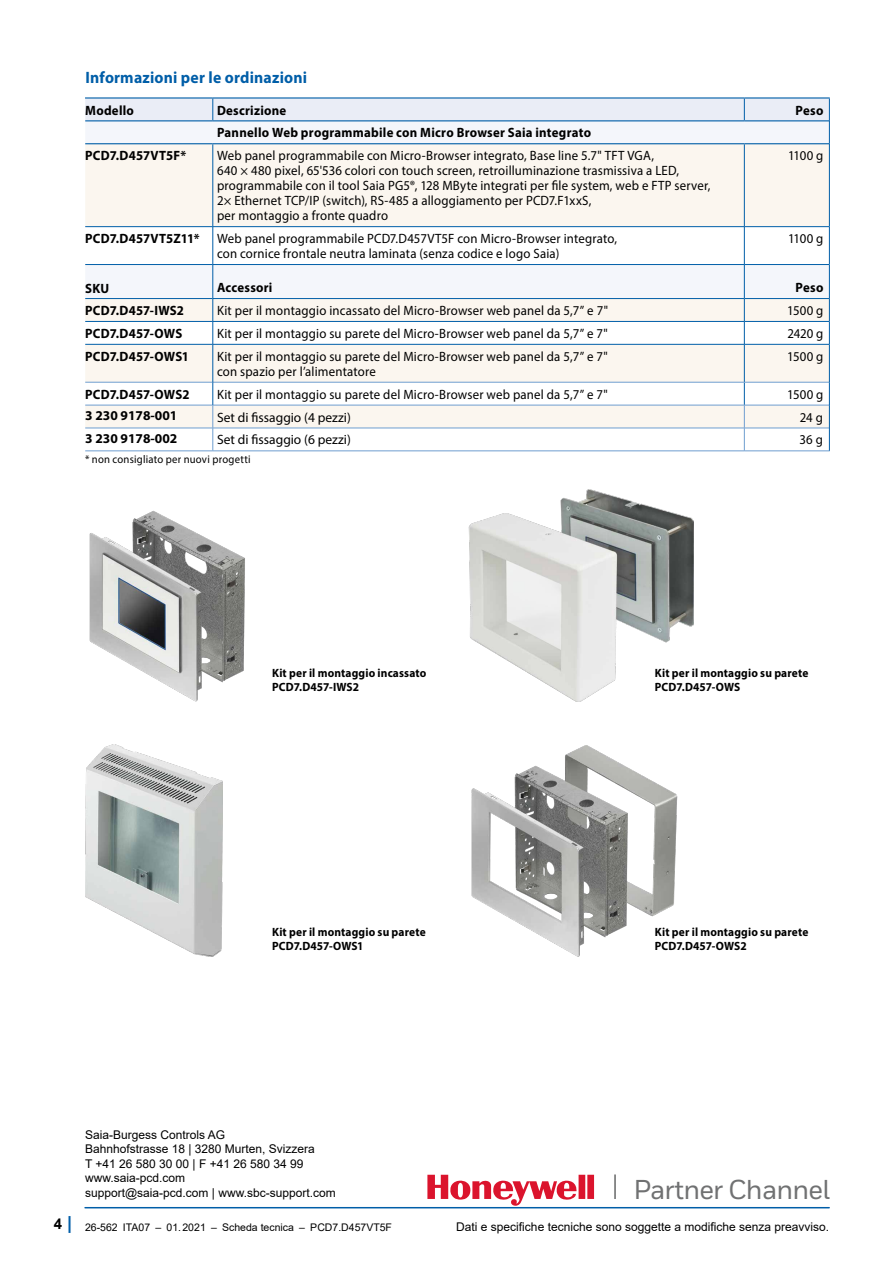
<style>
.page{position:relative;width:893px;height:1263px;background:#fff}
.page>*{position:absolute;margin:0;border:0;box-sizing:border-box;transform-origin:0 0}
.t1{font:500 27.3px "Honeywell Sans";letter-spacing:-.03em;color:#707172}
.Grundtext__Untertite{font:700 16.5px "Myriad Pro";letter-spacing:.01em;color:#005ea8;scale:.95 1}
.Grundtext__9_10pt{font:13.5px/15px "Myriad Pro";letter-spacing:.015em;color:#000;scale:.95 1}
.Grundtext__bold__9_1{font:700 13.5px "Myriad Pro";letter-spacing:.02em;color:#000;scale:.95 1}
.Grundtext__9_10pt-2{font:700 13.5px "Myriad Pro";letter-spacing:.005em;color:#000;scale:.95 1}
.Grundtext__9_10pt-3{font:13.5px "Myriad Pro";letter-spacing:.015em;color:#000}
.Grundtext__bold__9_1-2{font:700 13.5px "Myriad Pro";color:#000}
.t2{font:12px/14.4px "Arial";color:#000}
.Grundtext__bold__9_1-3{font:700 12px "Myriad Pro";letter-spacing:.015em;color:#000;scale:.95 1}
.Bildlegende_7_5_pt{font:11.25px "Myriad Pro";letter-spacing:.02em;color:#000;scale:.95 1}
.t3{font:10.5px "Arial";color:#000}
.s1{font-weight:700;font-size:15px}
.s2{font-weight:700;font-size:18px;color:#005ea8}
</style>
<div class="page">
<hr style="left:614px;top:1174px;width:2px;height:25px;background:#707172">
<svg style="left:427px;top:1175px;width:167px;height:31px"></svg>
<hr style="left:85px;top:1207px;width:744px;height:1px;background:#005ea8">
<img style="left:85px;top:744px;width:137px;height:213px">
<img style="left:468px;top:489px;width:226px;height:213px">
<img style="left:89px;top:510px;width:156px;height:192px">
<img style="left:471px;top:745px;width:207px;height:212px">
<div style="left:85px;top:144px;width:744px;height:82px;background:#fbf6ef"></div>
<svg style="left:85px;top:227px;width:744px;height:155px"></svg>
<hr style="left:85px;top:97px;width:128px;height:2px;background:#005ea8">
<hr style="left:213px;top:97px;width:531px;height:2px;background:#005ea8">
<hr style="left:744px;top:97px;width:86px;height:2px;background:#005ea8">
<hr style="left:744px;top:144px;width:1px;height:82px;background:#005ea8">
<hr style="left:85px;top:226px;width:128px;height:1px;background:#005ea8">
<hr style="left:213px;top:226px;width:531px;height:1px;background:#005ea8">
<hr style="left:744px;top:226px;width:85px;height:1px;background:#005ea8">
<hr style="left:744px;top:227px;width:1px;height:37px;background:#005ea8">
<hr style="left:85px;top:264px;width:128px;height:1px;background:#005ea8">
<svg style="left:744px;top:299px;width:1px;height:45px"></svg>
<hr style="left:744px;top:344px;width:1px;height:38px;background:#005ea8">
<hr style="left:85px;top:321px;width:128px;height:1px;background:#005ea8">
<hr style="left:213px;top:321px;width:531px;height:1px;background:#005ea8">
<hr style="left:744px;top:321px;width:85px;height:1px;background:#005ea8">
<hr style="left:85px;top:344px;width:128px;height:1px;background:#005ea8">
<hr style="left:213px;top:344px;width:531px;height:1px;background:#005ea8">
<hr style="left:744px;top:344px;width:85px;height:1px;background:#005ea8">
<hr style="left:85px;top:451px;width:128px;height:1px;background:#6f9ed0">
<hr style="left:213px;top:451px;width:531px;height:1px;background:#6f9ed0">
<hr style="left:744px;top:451px;width:86px;height:1px;background:#6f9ed0">
<hr style="left:213px;top:264px;width:531px;height:1px;background:#005ea8">
<hr style="left:744px;top:264px;width:85px;height:1px;background:#005ea8">
<hr style="left:744px;top:265px;width:1px;height:33px;background:#005ea8">
<hr style="left:85px;top:298px;width:128px;height:1px;background:#005ea8">
<hr style="left:213px;top:298px;width:531px;height:1px;background:#005ea8">
<hr style="left:744px;top:298px;width:86px;height:1px;background:#005ea8">
<hr style="left:829px;top:144px;width:1px;height:83px;background:#005ea8">
<hr style="left:829px;top:227px;width:1px;height:38px;background:#005ea8">
<hr style="left:829px;top:265px;width:1px;height:33px;background:#005ea8">
<svg style="left:829px;top:299px;width:1px;height:45px"></svg>
<hr style="left:829px;top:344px;width:1px;height:38px;background:#005ea8">
<svg style="left:85px;top:98px;width:745px;height:46px"></svg>
<hr style="left:213px;top:144px;width:1px;height:82px;background:#005ea8">
<hr style="left:213px;top:227px;width:1px;height:37px;background:#005ea8">
<hr style="left:213px;top:265px;width:1px;height:34px;background:#005ea8">
<svg style="left:213px;top:299px;width:1px;height:45px"></svg>
<hr style="left:213px;top:344px;width:1px;height:38px;background:#005ea8">
<svg style="left:85px;top:382px;width:745px;height:69px"></svg>
<p class="Grundtext__Untertite" style="left:85px;top:66px;width:235px">Informazioni per le ordinazioni</p>
<p class="Grundtext__bold__9_1" style="left:85px;top:101px;width:53px">Modello</p>
<p class="Grundtext__bold__9_1" style="left:217px;top:101px;width:74px">Descrizione</p>
<p class="Grundtext__bold__9_1" style="left:796px;top:101px;width:31px">Peso</p>
<p class="Grundtext__bold__9_1" style="left:217px;top:124px;width:395px">Pannello Web programmabile con Micro Browser Saia integrato</p>
<p class="Grundtext__bold__9_1" style="left:85px;top:147px;width:108px">PCD7.D457VT5F*</p>
<p class="Grundtext__9_10pt" style="left:217px;top:148px;width:521px">Web panel programmabile con Micro-Browser integrato, Base line 5.7" TFT VGA,<br>640 × 480 pixel, 65'536 colori con touch screen, retroilluminazione trasmissiva a LED, programmabile con il tool Saia PG5®, 128 MByte integrati per file system, web e FTP server, 2× Ethernet TCP/IP (switch), RS-485 a alloggiamento per PCD7.F1xxS,<br>per montaggio a fronte quadro</p>
<p class="Grundtext__9_10pt" style="left:788px;top:148px;width:39px">1100 g</p>
<p class="Grundtext__bold__9_1" style="left:85px;top:230px;width:122px">PCD7.D457VT5Z11*</p>
<p class="Grundtext__9_10pt" style="left:217px;top:231px;width:423px">Web panel programmabile PCD7.D457VT5F con Micro-Browser integrato, con cornice frontale neutra laminata (senza codice e logo Saia)</p>
<p class="Grundtext__9_10pt" style="left:788px;top:231px;width:39px">1100 g</p>
<p class="Grundtext__bold__9_1" style="left:85px;top:279px;width:27px">SKU</p>
<p class="Grundtext__bold__9_1" style="left:217px;top:279px;width:60px">Accessori</p>
<p class="Grundtext__bold__9_1" style="left:796px;top:279px;width:31px">Peso</p>
<p class="Grundtext__9_10pt-2" style="left:85px;top:302px;width:105px">PCD7.D457-IWS2</p>
<p class="Grundtext__9_10pt" style="left:217px;top:303px;width:413px">Kit per il montaggio incassato del Micro-Browser web panel da 5,7” e 7"</p>
<p class="Grundtext__9_10pt" style="left:787px;top:303px;width:40px">1500 g</p>
<p class="Grundtext__9_10pt-2" style="left:85px;top:325px;width:104px">PCD7.D457-OWS</p>
<p class="Grundtext__9_10pt" style="left:217px;top:326px;width:413px">Kit per il montaggio su parete del Micro-Browser web panel da 5,7” e 7"</p>
<p class="Grundtext__9_10pt" style="left:787px;top:326px;width:39px">2420 g</p>
<p class="Grundtext__9_10pt-2" style="left:85px;top:347px;width:111px">PCD7.D457-OWS1</p>
<p class="Grundtext__9_10pt" style="left:217px;top:349px;width:413px">Kit per il montaggio su parete del Micro-Browser web panel da 5,7” e 7" con spazio per l’alimentatore</p>
<p class="Grundtext__9_10pt" style="left:787px;top:349px;width:40px">1500 g</p>
<p class="Grundtext__9_10pt-2" style="left:85px;top:385px;width:111px">PCD7.D457-OWS2</p>
<p class="Grundtext__9_10pt" style="left:217px;top:386px;width:413px">Kit per il montaggio su parete del Micro-Browser web panel da 5,7” e 7"</p>
<p class="Grundtext__9_10pt" style="left:787px;top:386px;width:40px">1500 g</p>
<p class="Grundtext__bold__9_1-2" style="left:85px;top:407px;width:94px">3 230 9178-001</p>
<p class="Grundtext__9_10pt-3" style="left:217px;top:409px;width:135px">Set di fissaggio (4 pezzi)</p>
<p class="Grundtext__9_10pt" style="left:800px;top:409px;width:26px">24 g</p>
<p class="Grundtext__bold__9_1-2" style="left:85px;top:430px;width:94px">3 230 9178-002</p>
<p class="Grundtext__9_10pt-3" style="left:217px;top:432px;width:135px">Set di fissaggio (6 pezzi)</p>
<p class="Grundtext__9_10pt" style="left:800px;top:432px;width:26px">36 g</p>
<p class="Bildlegende_7_5_pt" style="left:85px;top:453px;width:176px">* non consigliato per nuovi progetti</p>
<p class="Grundtext__bold__9_1-3" style="left:272px;top:665px;width:164px">Kit per il montaggio incassato</p>
<p class="Grundtext__bold__9_1-3" style="left:272px;top:679px;width:93px">PCD7.D457-IWS2</p>
<p class="Grundtext__bold__9_1-3" style="left:655px;top:665px;width:163px">Kit per il montaggio su parete</p>
<p class="Grundtext__bold__9_1-3" style="left:655px;top:679px;width:91px">PCD7.D457-OWS</p>
<p class="Grundtext__bold__9_1-3" style="left:272px;top:924px;width:163px">Kit per il montaggio su parete</p>
<p class="Grundtext__bold__9_1-3" style="left:272px;top:938px;width:98px">PCD7.D457-OWS1</p>
<p class="Grundtext__bold__9_1-3" style="left:655px;top:924px;width:163px">Kit per il montaggio su parete</p>
<p class="Grundtext__bold__9_1-3" style="left:655px;top:938px;width:98px">PCD7.D457-OWS2</p>
<p class="t2" style="left:85px;top:1127px;width:252px">Saia-Burgess Controls AG<br>Bahnhofstrasse 18 | 3280 Murten, Svizzera<br>T +41 26 580 30 00 | F +41 26 580 34 99 www.saia-pcd.com<br>support@saia-pcd.com | www.sbc-support.com</p>
<p class="t3" style="left:54px;top:1220px;width:340px"><span class="s1">4</span> <span class="s2">|</span> 26-562 ITA07 – 01.2021 – Scheda tecnica – PCD7.D457VT5F</p>
<h1 class="t1" style="left:633px;top:1173px;width:198px">Partner Channel</h1>
<p class="t2" style="left:456px;top:1220px;width:374px">Dati e specifiche tecniche sono soggette a modifiche senza preavviso.</p>
</div>
